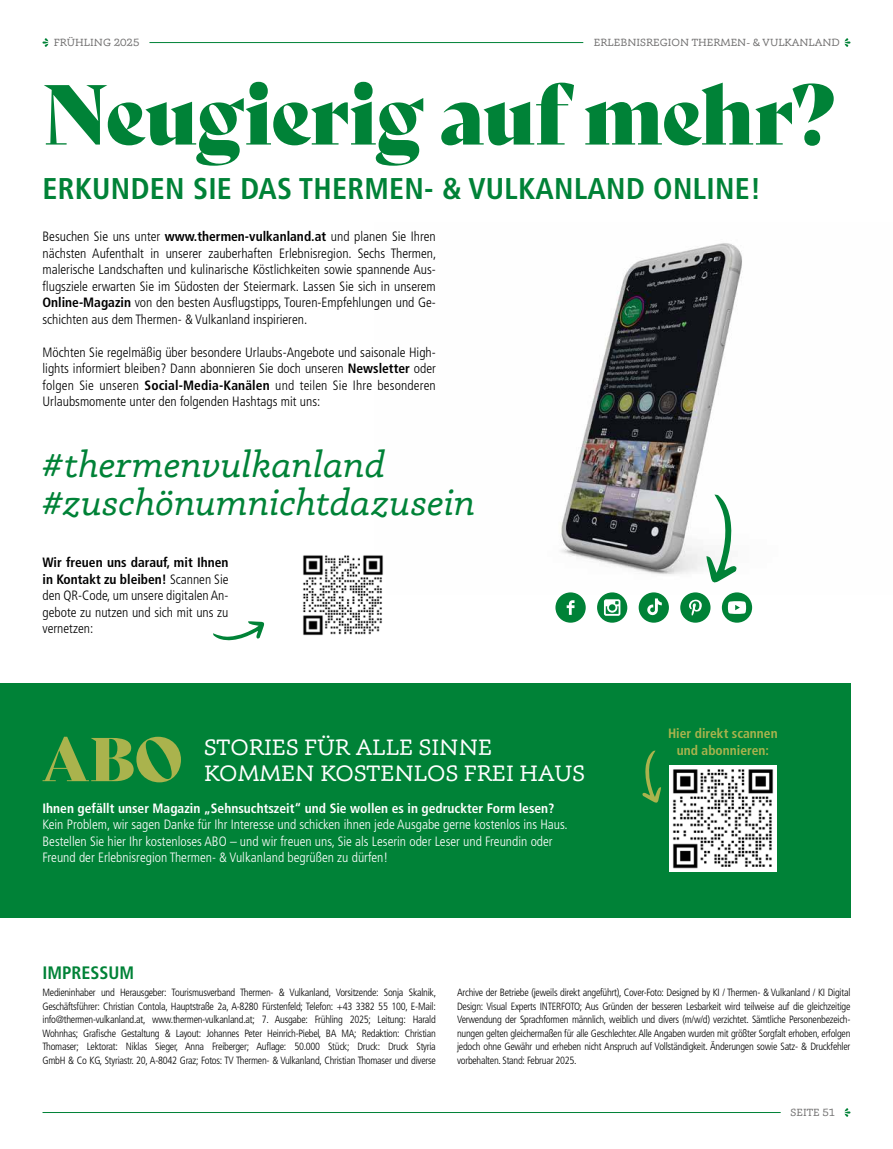
<style>
.page{position:relative;width:893px;height:1149px;background:#fff}
.page>*{position:absolute;margin:0;border:0;box-sizing:border-box;transform-origin:0 0}
.t1{font:82.5px "Bely Display";letter-spacing:-.015em;color:#008237}
.t2{font:60px "Bely Display";color:#aab34d}
.t3{font:italic 37.5px/37.5px "Phoreus Cherokee";letter-spacing:-.015em;color:#008237}
.t4{font:700 condensed 30px "Frutiger LT Pro";letter-spacing:.01em;color:#008237}
.t5{font:22.5px/26.1px "Phoreus Cherokee";color:#fff}
.t6{font:700 condensed 18px "Frutiger LT Pro";color:#008237}
.t7{font:300 condensed 13.5px/16.5px "Frutiger LT Pro";color:#000;text-align:justify}
.t8{font:300 condensed 13.5px/16.5px "Frutiger LT Pro";color:#fff}
.t9{font:700 condensed 13.5px "Frutiger LT Pro";color:#fff}
.t10{font:700 condensed 13.5px/16.5px "Frutiger LT Pro";color:#aab34d;text-align:center}
.t11{font:300 condensed 10.5px/13.5px "Frutiger LT Pro";letter-spacing:-.025em;color:#000;text-align:justify}
.t12{font:10.5px "Phoreus Cherokee";color:#706f6f}
.s1{font-weight:700}
</style>
<div class="page">
<img style="left:561px;top:243px;width:181px;height:332px">
<img style="left:303px;top:555px;width:80px;height:81px">
<svg style="left:213px;top:621px;width:52px;height:19px"></svg>
<svg style="left:706px;top:494px;width:31px;height:89px"></svg>
<div style="left:0;top:682px;width:850px;height:234px;background:#008237"></div>
<img style="left:670px;top:765px;width:106px;height:106px">
<svg style="left:642px;top:750px;width:19px;height:53px"></svg>
<svg style="left:680px;top:592px;width:30px;height:30px"></svg>
<svg style="left:597px;top:592px;width:30px;height:30px"></svg>
<svg style="left:555px;top:592px;width:31px;height:30px"></svg>
<svg style="left:639px;top:592px;width:30px;height:30px"></svg>
<svg style="left:722px;top:592px;width:30px;height:30px"></svg>
<svg style="left:844px;top:38px;width:6px;height:9px"></svg>
<svg style="left:43px;top:38px;width:6px;height:9px"></svg>
<hr style="left:149px;top:42px;width:434px;height:1px;background:#008237">
<hr style="left:43px;top:1111px;width:738px;height:1px;background:#008237">
<svg style="left:844px;top:1108px;width:6px;height:8px"></svg>
<p class="t12" style="left:54px;top:36px;width:87px">FRÜHLING 2025</p>
<p class="t12" style="left:594px;top:36px;width:248px">ERLEBNISREGION THERMEN- &amp; VULKANLAND</p>
<h1 class="t1" style="left:43px;top:48px;width:794px">Neugierig auf mehr?</h1>
<h3 class="t4" style="left:43px;top:171px;width:720px">ERKUNDEN SIE DAS THERMEN- &amp; VULKANLAND ONLINE!</h3>
<p class="t7" style="left:43px;top:228px;width:395px">Besuchen Sie uns unter <span class="s1">www.thermen-vulkanland.at</span> und planen Sie Ihren nächsten Aufenthalt in unserer zauberhaften Erlebnisregion. Sechs Thermen, malerische Landschaften und kulinarische Köstlichkeiten sowie spannende Aus&shy;flugsziele erwarten Sie im Südosten der Steiermark. Lassen Sie sich in unserem <span class="s1">Online-Magazin</span> von den besten Ausflugstipps, Touren-Empfehlungen und Ge&shy;schichten aus dem Thermen- &amp; Vulkanland inspirieren.</p>
<p class="t7" style="left:43px;top:344px;width:395px">Möchten Sie regelmäßig über besondere Urlaubs-Angebote und saisonale High&shy;lights informiert bleiben? Dann abonnieren Sie doch unseren <span class="s1">Newsletter</span> oder folgen Sie unseren <span class="s1">Social-Media-Kanälen</span> und teilen Sie Ihre besonderen Urlaubsmomente unter den folgenden Hashtags mit uns:</p>
<h3 class="t3" style="left:43px;top:445px;width:435px">#thermenvulkanland #zuschönumnichtdazusein</h3>
<p class="t7" style="left:43px;top:554px;width:188px"><span class="s1">Wir freuen uns darauf, mit Ihnen in Kontakt zu bleiben!</span> Scannen Sie den QR-Code, um unsere digitalen An&shy;gebote zu nutzen und sich mit uns zu vernetzen:</p>
<h3 class="t5" style="left:204px;top:734px;width:382px">STORIES FÜR ALLE SINNE<br>KOMMEN KOSTENLOS FREI HAUS</h3>
<p class="t10" style="left:668px;top:725px;width:111px">Hier direkt scannen und abonnieren:</p>
<h2 class="t2" style="left:43px;top:710px;width:142px">ABO</h2>
<p class="t9" style="left:43px;top:799px;width:513px">Ihnen gefällt unser Magazin „Sehnsuchtszeit“ und Sie wollen es in gedruckter Form lesen?</p>
<p class="t8" style="left:43px;top:816px;width:527px">Kein Problem, wir sagen Danke für Ihr Interesse und schicken ihnen jede Ausgabe gerne kostenlos ins Haus.<br>Bestellen Sie hier Ihr kostenloses ABO – und wir freuen uns, Sie als Leserin oder Leser und Freundin oder<br>Freund der Erlebnisregion Thermen- &amp; Vulkanland begrüßen zu dürfen!</p>
<h3 class="t6" style="left:43px;top:961px;width:93px">IMPRESSUM</h3>
<p class="t11" style="left:43px;top:985px;width:395px">Medieninhaber und Herausgeber: Tourismusverband Thermen- &amp; Vulkanland, Vorsitzende: Sonja Skalnik, Geschäftsführer: Christian Contola, Hauptstraße 2a, A-8280 Fürstenfeld; Telefon: +43 3382 55 100, E-Mail: info@thermen-vulkanland.at, www.thermen-vulkanland.at; 7. Ausgabe: Frühling 2025; Leitung: Harald Wohnhas; Grafische Gestaltung &amp; Layout: Johannes Peter Heinrich-Piebel, BA MA; Redaktion: Christian Thomaser; Lektorat: Niklas Sieger, Anna Freiberger; Auflage: 50.000 Stück; Druck: Druck Styria GmbH &amp; Co KG, Styriastr. 20, A-8042 Graz; Fotos: TV Thermen- &amp; Vulkanland, Christian Thomaser und diverse</p>
<p class="t11" style="left:457px;top:985px;width:395px">Archive der Betriebe (jeweils direkt angeführt), Cover-Foto: Designed by KI / Thermen- &amp; Vulkanland / KI Digital Design: Visual Experts INTERFOTO; Aus Gründen der besseren Lesbarkeit wird teilweise auf die gleichzeitige Verwendung der Sprachformen männlich, weiblich und divers (m/w/d) verzichtet. Sämtliche Personenbezeich&shy;nungen gelten gleichermaßen für alle Geschlechter. Alle Angaben wurden mit größter Sorgfalt erhoben, erfolgen jedoch ohne Gewähr und erheben nicht Anspruch auf Vollständigkeit. Änderungen sowie Satz- &amp; Druckfehler vorbehalten. Stand: Februar 2025.</p>
<p class="t12" style="left:791px;top:1106px;width:46px">SEITE 51</p>
</div>
